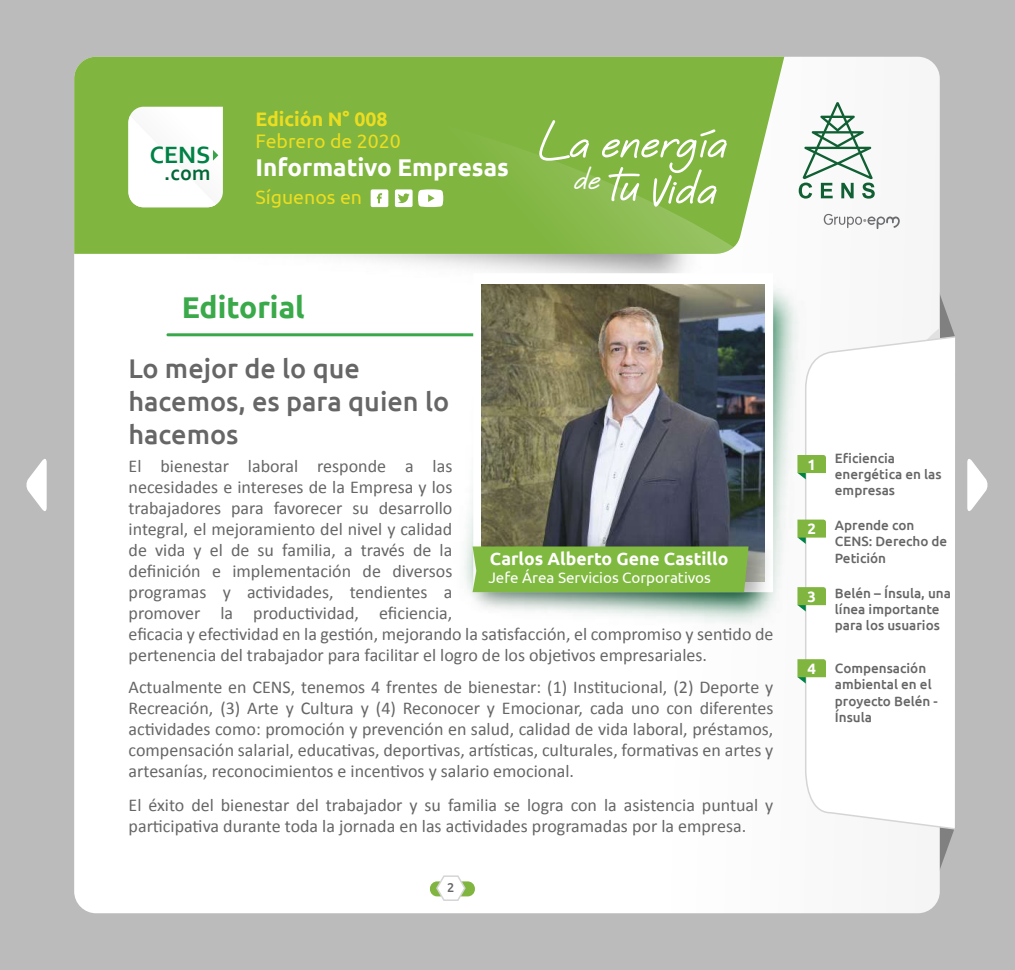
<style>
.page{position:relative;width:1015px;height:970px;background:#fff}
.page>*{position:absolute;margin:0;border:0;box-sizing:border-box;transform-origin:0 0}
.t1{font:700 32.25px "Quinzey";color:#fff}
.t2{font:700 30px "Ubuntu";color:#39a94a}
.t3{font:500 27px/33px "Ubuntu";color:#666}
.t4{font:700 24.6px "Corbel";color:#008145}
.t5{font:700 24.3px "Ubuntu";color:#fff}
.t6{font:700 21.75px "Corbel";color:#006837}
.t7{font:19.5px "Ubuntu";color:#ebdd21}
.t8{font:700 19.5px "Ubuntu";color:#ebdd21}
.t9{font:18px/21px "Calibri";color:#666}
.t10{font:700 17.55px "Ubuntu";color:#fff}
.t11{font:15.15px "Ubuntu";color:#fff}
.t12{font:700 15px "Ubuntu";color:#fff}
.t13{font:500 13.5px/16.2px "Ubuntu";color:#666}
.t14{font:500 12.75px "Ubuntu";color:#666}
</style>
<div class="page">
<div style="left:0;top:0;width:1015px;height:969px;background:#bbb"></div>
<svg style="left:940px;top:295px;width:15px;height:40px"></svg>
<svg style="left:940px;top:830px;width:14px;height:39px"></svg>
<svg style="left:967px;top:459px;width:21px;height:52px"></svg>
<svg style="left:26px;top:459px;width:21px;height:52px"></svg>
<div style="left:74px;top:57px;width:866px;height:855px;background:#fff"></div>
<div style="left:74px;top:254px;width:354px;height:69px;background:#fff"></div>
<svg style="left:74px;top:57px;width:717px;height:195px;fill:#80b53f"></svg>
<svg style="left:74px;top:78px;width:660px;height:176px"></svg>
<div style="left:852px;top:301px;width:88px;height:34px;background:#f7f7f7"></div>
<svg style="left:799px;top:102px;width:76px;height:96px"></svg>
<svg style="left:824px;top:214px;width:76px;height:15px"></svg>
<div style="left:128px;top:107px;width:95px;height:100px;background:#fff"></div>
<svg style="left:539px;top:120px;width:50px;height:41px"></svg>
<svg style="left:602px;top:129px;width:125px;height:78px"></svg>
<svg style="left:371px;top:189px;width:17px;height:18px"></svg>
<svg style="left:395px;top:189px;width:48px;height:18px"></svg>
<div style="left:430px;top:881px;width:45px;height:15px;background:#80b53f;border-radius:7px"></div>
<svg style="left:435px;top:874px;width:32px;height:27px"></svg>
<hr style="left:166px;top:333px;width:311px;height:3px;background:#39a84a">
<img style="left:428px;top:252px;width:404px;height:404px">
<div style="left:473px;top:273px;width:300px;height:255px;background:#fff"></div>
<img style="left:482px;top:284px;width:282px;height:244px">
<img style="left:460px;top:528px;width:322px;height:93px">
<div style="left:472px;top:546px;width:276px;height:46px;background:#80b93f"></div>
<div style="left:804px;top:335px;width:151px;height:495px;background:#fff"></div>
<svg style="left:797px;top:519px;width:29px;height:24px"></svg>
<svg style="left:797px;top:454px;width:29px;height:25px"></svg>
<svg style="left:797px;top:658px;width:29px;height:25px"></svg>
<svg style="left:797px;top:586px;width:29px;height:25px"></svg>
<h3 class="t4" style="left:150px;top:140px;width:62px">CENS</h3>
<p class="t6" style="left:164px;top:159px;width:48px">.com</p>
<p class="t8" style="left:255px;top:107px;width:134px">Edición N° 008</p>
<p class="t7" style="left:255px;top:129px;width:147px">Febrero de 2020</p>
<h3 class="t5" style="left:255px;top:153px;width:255px">Informativo Empresas</h3>
<p class="t7" style="left:255px;top:185px;width:108px">Síguenos en</p>
<h1 class="t1" style="left:574px;top:158px;width:28px">de</h1>
<h2 class="t2" style="left:182px;top:289px;width:124px">Editorial</h2>
<h3 class="t3" style="left:128px;top:350px;width:322px">Lo mejor de lo que hacemos, es para quien lo hacemos</h3>
<p class="t9" style="left:129px;top:454px;width:646px">El bienestar laboral responde a las<br>necesidades e intereses de la Empresa y los<br>trabajadores para favorecer su desarrollo<br>integral, el mejoramiento del nivel y calidad<br>de vida y el de su familia, a través de la<br>definición e implementación de diversos<br>programas y actividades, tendientes a<br>promover la productividad, eficiencia,<br>eficacia y efectividad en la gestión, mejorando la satisfacción, el compromiso y sentido de pertenencia del trabajador para facilitar el logro de los objetivos empresariales.</p>
<p class="t9" style="left:129px;top:675px;width:646px;text-align:justify">Actualmente en CENS, tenemos 4 frentes de bienestar: (1) Institucional, (2) Deporte y Recreación, (3) Arte y Cultura y (4) Reconocer y Emocionar, cada uno con diferentes actividades como: promoción y prevención en salud, calidad de vida laboral, préstamos, compensación salarial, educativas, deportivas, artísticas, culturales, formativas en artes y artesanías, reconocimientos e incentivos y salario emocional.</p>
<p class="t9" style="left:129px;top:793px;width:646px">El éxito del bienestar del trabajador y su familia se logra con la asistencia puntual y participativa durante toda la jornada en las actividades programadas por la empresa.</p>
<p class="t10" style="left:490px;top:548px;width:240px">Carlos Alberto Gene Castillo</p>
<p class="t11" style="left:488px;top:568px;width:224px">Jefe Área Servicios Corporativos</p>
<p class="t14" style="left:447px;top:879px;width:9px">2</p>
<p class="t12" style="left:807px;top:455px;width:10px">1</p>
<p class="t12" style="left:807px;top:519px;width:10px">2</p>
<p class="t12" style="left:807px;top:587px;width:10px">3</p>
<p class="t12" style="left:807px;top:659px;width:10px">4</p>
<p class="t13" style="left:835px;top:449px;width:108px">Eficiencia energética en las empresas</p>
<p class="t13" style="left:835px;top:516px;width:114px">Aprende con<br>CENS: Derecho de<br>Petición</p>
<p class="t13" style="left:835px;top:584px;width:118px">Belén – Ínsula, una línea importante para los usuarios</p>
<p class="t13" style="left:835px;top:659px;width:104px">Compensación ambiental en el proyecto Belén -<br>Ínsula</p>
</div>
